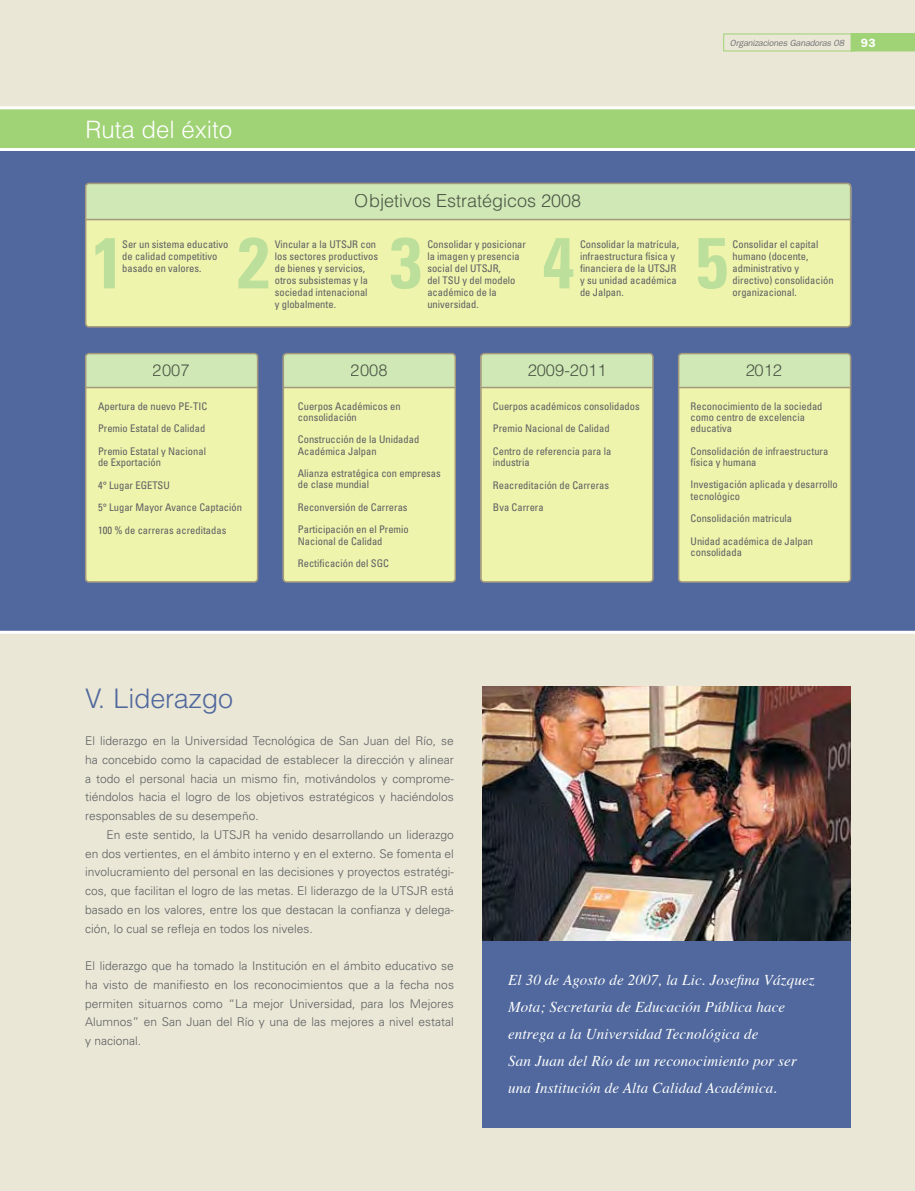
<style>
.page{position:relative;width:915px;height:1191px;background:#fff}
.page>*{position:absolute;margin:0;border:0;box-sizing:border-box;transform-origin:0 0}
.t1{font:700 condensed 72px "Univers";color:#bddf9c}
.t2{font:300 27px "Helvetica";letter-spacing:-.01em;color:#50689d}
.t3{font:300 24px "Helvetica";color:#fff}
.t4{font:300 18px "Helvetica";color:#5e5f62}
.t5{font:300 16.5px "Helvetica";color:#5e5f62}
.t6{font:italic 15px/27px "Times";letter-spacing:.01em;color:#fff}
.t7{font:300 12px/18.8px "Univers";color:#5e5f62;text-align:justify}
.t8{font:600 12px "Franklin Gothic";color:#fff}
.t9{font:condensed 10.5px/12px "Univers";color:#5e5f62}
.t10{font:italic 9px "Franklin Gothic";letter-spacing:-.02em;color:#727376}
</style>
<div class="page">
<div style="left:0;top:0;width:914px;height:1191px;background:#eae7d6"></div>
<div style="left:0;top:137px;width:914px;height:495px;background:#50689d"></div>
<div style="left:0;top:107px;width:914px;height:43px;background:#a0d376"></div>
<hr style="left:0;top:106px;width:914px;height:3px;background:#fff">
<hr style="left:0;top:148px;width:914px;height:3px;background:#fff">
<div style="left:723px;top:34px;width:131px;height:17px;border:1px solid #a0d376"></div>
<svg style="left:850px;top:34px;width:64px;height:17px"></svg>
<div style="left:85px;top:183px;width:765px;height:144px;background:#eef4ac;border-radius:3px"></div>
<div style="left:86px;top:183px;width:764px;height:37px;background:#cfe8b6;border-radius:4px"></div>
<hr style="left:85px;top:219px;width:765px;height:1px;background:#a5997d">
<div style="left:85px;top:183px;width:766px;height:144px;border:2px solid #a5997d;border-radius:3px"></div>
<div style="left:678px;top:354px;width:172px;height:228px;background:#eef4ac;border-radius:3px"></div>
<div style="left:678px;top:354px;width:172px;height:34px;background:#cfe8b6;border-radius:4px"></div>
<hr style="left:677px;top:387px;width:173px;height:1px;background:#a5997d">
<div style="left:677px;top:353px;width:174px;height:229px;border:2px solid #a5997d;border-radius:3px"></div>
<div style="left:85px;top:354px;width:172px;height:228px;background:#eef4ac;border-radius:3px"></div>
<div style="left:283px;top:354px;width:172px;height:228px;background:#eef4ac;border-radius:3px"></div>
<div style="left:480px;top:354px;width:172px;height:228px;background:#eef4ac;border-radius:3px"></div>
<div style="left:481px;top:353px;width:171px;height:35px;background:#cfe8b6;border-radius:4px"></div>
<hr style="left:480px;top:387px;width:172px;height:1px;background:#a5997d">
<div style="left:480px;top:353px;width:173px;height:229px;border:2px solid #a5997d;border-radius:3px"></div>
<div style="left:283px;top:354px;width:171px;height:34px;background:#cfe8b6"></div>
<hr style="left:283px;top:387px;width:172px;height:1px;background:#a5997d">
<div style="left:282px;top:353px;width:174px;height:229px;border:2px solid #a5997d;border-radius:3px"></div>
<div style="left:86px;top:354px;width:171px;height:33px;background:#cfe8b6"></div>
<hr style="left:85px;top:387px;width:172px;height:1px;background:#a5997d">
<div style="left:85px;top:353px;width:173px;height:229px;border:2px solid #a5997d;border-radius:3px"></div>
<div style="left:482px;top:899px;width:368px;height:228px;background:#50689d"></div>
<img style="left:482px;top:686px;width:368px;height:254px">
<hr style="left:0;top:631px;width:914px;height:3px;background:#fff">
<h3 class="t3" style="left:85px;top:114px;width:148px">Ruta del éxito</h3>
<h3 class="t4" style="left:355px;top:190px;width:228px">Objetivos Estratégicos 2008</h3>
<p class="t10" style="left:729px;top:38px;width:116px">Organizaciones Ganadoras 08</p>
<p class="t8" style="left:860px;top:35px;width:16px">93</p>
<h1 class="t1" style="left:92px;top:219px;width:33px">1</h1>
<h1 class="t1" style="left:237px;top:219px;width:33px">2</h1>
<h1 class="t1" style="left:390px;top:219px;width:33px">3</h1>
<h1 class="t1" style="left:542px;top:219px;width:33px">4</h1>
<h1 class="t1" style="left:695px;top:219px;width:33px">5</h1>
<p class="t9" style="left:122px;top:238px;width:108px">Ser un sistema educativo de calidad competitivo basado en valores.</p>
<p class="t9" style="left:275px;top:238px;width:105px">Vincular a la UTSJR con los sectores productivos de bienes y servicios, otros subsistemas y la sociedad intenacional<br>y globalmente.</p>
<p class="t9" style="left:427px;top:238px;width:100px">Consolidar y posicionar la imagen y presencia social del UTSJR,<br>del TSU y del modelo académico de la universidad.</p>
<p class="t9" style="left:579px;top:238px;width:101px">Consolidar la matrícula, infraestructura física y financiera de la UTSJR y su unidad académica de Jalpan.</p>
<p class="t9" style="left:732px;top:238px;width:102px">Consolidar el capital humano (docente, administrativo y directivo) consolidación</p>
<p class="t9" style="left:732px;top:286px;width:66px">organizacional.</p>
<h3 class="t5" style="left:153px;top:360px;width:38px">2007</h3>
<h3 class="t5" style="left:351px;top:360px;width:38px">2008</h3>
<h3 class="t5" style="left:527px;top:360px;width:80px">2009-2011</h3>
<h3 class="t5" style="left:745px;top:360px;width:38px">2012</h3>
<p class="t9" style="left:98px;top:394px;width:111px;line-height:22.5px">Apertura de nuevo PE-TIC<br>Premio Estatal de Calidad<br>Premio Estatal y Nacional</p>
<p class="t9" style="left:98px;top:451px;width:145px;line-height:22.5px">de Exportación<br>4° Lugar EGETSU<br>5° Lugar Mayor Avance Captación<br>100 % de carreras acreditadas</p>
<p class="t9" style="left:298px;top:400px;width:104px;line-height:11.2px">Cuerpos Académicos en consolidación</p>
<p class="t9" style="left:298px;top:434px;width:123px;line-height:11.2px">Construcción de la Unidadad<br>Académica Jalpan</p>
<p class="t9" style="left:298px;top:467px;width:144px;line-height:11.2px">Alianza estratégica con empresas de clase mundial</p>
<p class="t9" style="left:298px;top:495px;width:112px;line-height:22.5px">Reconversión de Carreras<br>Participación en el Premio</p>
<p class="t9" style="left:298px;top:529px;width:93px;line-height:22.5px">Nacional de Calidad<br>Rectificación del SGC</p>
<p class="t9" style="left:493px;top:394px;width:148px;line-height:22.5px">Cuerpos académicos consolidados<br>Premio Nacional de Calidad<br>Centro de referencia para la</p>
<p class="t9" style="left:493px;top:451px;width:118px;line-height:22.5px">industria<br>Reacreditación de Carreras<br>Bva Carrera</p>
<p class="t9" style="left:690px;top:400px;width:133px;line-height:11.2px">Reconocimiento de la sociedad como centro de excelencia educativa</p>
<p class="t9" style="left:690px;top:445px;width:139px;line-height:11.2px">Consolidación de infraestructura física y humana</p>
<p class="t9" style="left:690px;top:479px;width:148px;line-height:11.2px">Investigación aplicada y desarrollo tecnológico</p>
<p class="t9" style="left:690px;top:507px;width:124px;line-height:22.5px">Consolidación matricula<br>Unidad académica de Jalpan</p>
<p class="t9" style="left:690px;top:546px;width:53px">consolidada</p>
<h2 class="t2" style="left:85px;top:681px;width:149px">V. Liderazgo</h2>
<p class="t7" style="left:85px;top:731px;width:370px">El liderazgo en la Universidad Tecnológica de San Juan del Río, se ha concebido como la capacidad de establecer la dirección y alinear a todo el personal hacia un mismo fin, motivándolos y comprome&shy;tiéndolos hacia el logro de los objetivos estratégicos y haciéndolos responsables de su desempeño.</p>
<p class="t7" style="left:85px;top:825px;width:370px;text-indent:21px">En este sentido, la UTSJR ha venido desarrollando un liderazgo en dos vertientes, en el ámbito interno y en el externo. Se fomenta el involucramiento del personal en las decisiones y proyectos estratégi&shy;cos, que facilitan el logro de las metas. El liderazgo de la UTSJR está basado en los valores, entre los que destacan la confianza y delega&shy;ción, lo cual se refleja en todos los niveles.</p>
<p class="t7" style="left:85px;top:956px;width:370px">El liderazgo que ha tomado la Institución en el ámbito educativo se ha visto de manifiesto en los reconocimientos que a la fecha nos permiten situarnos como “La mejor Universidad, para los Mejores Alumnos” en San Juan del Río y una de las mejores a nivel estatal y nacional.</p>
<h3 class="t6" style="left:508px;top:964px;width:308px">El 30 de Agosto de 2007, la Lic. Josefina Vázquez Mota; Secretaria de Educación Pública hace entrega a la Universidad Tecnológica de<br>San Juan del Río de un reconocimiento por ser una Institución de Alta Calidad Académica.</h3>
</div>
